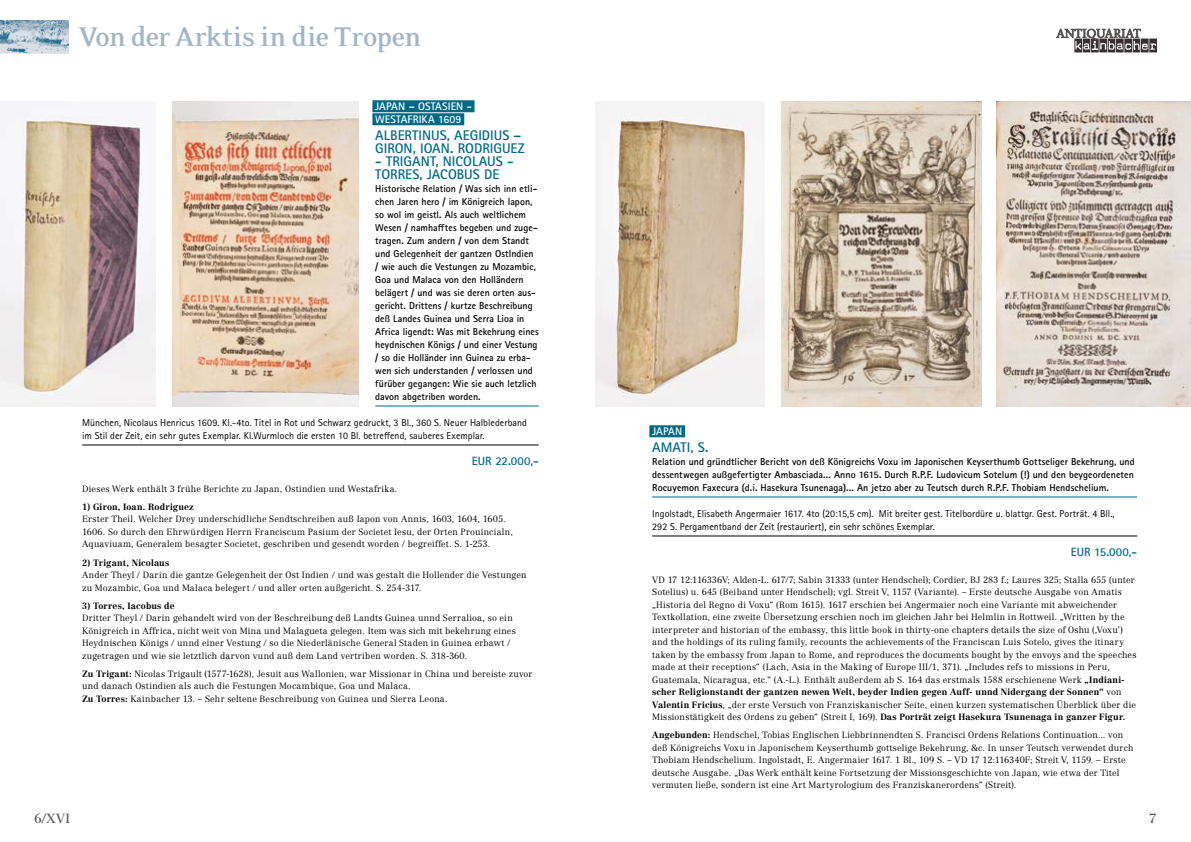
<style>
.page{position:relative;width:1191px;height:842px;background:#fff}
.page>*{position:absolute;margin:0;border:0;box-sizing:border-box;transform-origin:0 0}
.t1{font:700 31px "Eidetic Neo";letter-spacing:-.03em;color:#a3b6c6}
.t2{font:700 14px/13px "Rotis Sans Serif Pro";color:#006a85}
.t3{font:13px "Centennial LT Std";color:#545453}
.t4{font:700 12px "Rotis Sans Serif Pro";color:#006a85}
.t5{font:700 11px/13px "Rotis Sans Serif Pro";letter-spacing:.005em;color:#fff}
.t6{font:700 10px/13px "Rotis Sans Serif Pro";letter-spacing:.005em;color:#000}
.t7{font:10px/13px "Rotis Sans Serif Pro";letter-spacing:.005em;color:#000}
.t8{font:300 9px/12.5px "Centennial LT Std";letter-spacing:.02em;color:#000}
.t9{font:700 9px "Centennial LT Std";letter-spacing:.015em;color:#000}
.s1{font-weight:700}
</style>
<div class="page">
<div style="left:372px;top:100px;width:102px;height:12px;background:#006a85"></div>
<div style="left:372px;top:113px;width:92px;height:12px;background:#006a85"></div>
<hr style="left:375px;top:406px;width:164px;height:1px;background:#006a85">
<hr style="left:82px;top:445px;width:457px;height:1px;background:#000">
<img style="left:0;top:102px;width:156px;height:304px">
<img style="left:173px;top:102px;width:185px;height:304px">
<div style="left:649px;top:425px;width:36px;height:12px;background:#006a85"></div>
<hr style="left:652px;top:497px;width:485px;height:1px;background:#006a85">
<hr style="left:652px;top:536px;width:485px;height:1px;background:#000">
<img style="left:781px;top:102px;width:200px;height:304px">
<img style="left:996px;top:102px;width:195px;height:304px">
<img style="left:595px;top:102px;width:169px;height:304px">
<svg style="left:1056px;top:29px;width:101px;height:23px"></svg>
<img style="left:0;top:20px;width:69px;height:33px">
<h1 class="t1" style="left:79px;top:21px;width:343px">Von der Arktis in die Tropen</h1>
<p class="t5" style="left:375px;top:100px;width:98px">JAPAN – OSTASIEN -<br>WESTAFRIKA 1609</p>
<h2 class="t2" style="left:375px;top:129px;width:151px">ALBERTINUS, AEGIDIUS –<br>GIRON, IOAN. RODRIGUEZ</h2>
<h2 class="t2" style="left:375px;top:155px;width:140px">- TRIGANT, NICOLAUS -<br>TORRES, JACOBUS DE</h2>
<p class="t6" style="left:375px;top:182px;width:165px">Historische Relation / Was sich inn etli&shy;chen Jaren hero / im Königreich Iapon, so wol im geistl. Als auch weltlichem Wesen / namhafftes begeben und zuge&shy;tragen. Zum andern / von dem Standt und Gelegenheit der gantzen OstIndien / wie auch die Vestungen zu Mozambic, Goa und Malaca von den Holländern belägert / und was sie deren orten aus&shy;gericht. Drittens / kurtze Beschreibung deß Landes Guinea und Serra Lioa in Africa ligendt: Was mit Bekehrung eines heydnischen Königs / und einer Vestung / so die Holländer inn Guinea zu erba&shy;wen sich understanden / verlossen und fürüber gegangen: Wie sie auch letzlich davon abgetriben worden.</p>
<p class="t7" style="left:82px;top:416px;width:446px">München, Nicolaus Henricus 1609. Kl.-4to. Titel in Rot und Schwarz gedruckt, 3 Bl., 360 S. Neuer Halblederband im Stil der Zeit, ein sehr gutes Exemplar. Kl.Wurmloch die ersten 10 Bl. betreffend, sauberes Exemplar.</p>
<h3 class="t4" style="left:472px;top:453px;width:68px">EUR 22.000,-</h3>
<p class="t8" style="left:82px;top:482px;width:317px">Dieses Werk enthält 3 frühe Berichte zu Japan, Ostindien und Westafrika.</p>
<p class="t9" style="left:82px;top:501px;width:113px">1) Giron, Ioan. Rodriguez</p>
<p class="t8" style="left:82px;top:513px;width:432px">Erster Theil. Welcher Drey underschidliche Sendtschreiben auß Iapon von Annis, 1603, 1604, 1605.<br>1606. So durch den Ehrwürdigen Herrn Franciscum Pasium der Societet Iesu, der Orten Prouincialn,<br>Aquaviuam, Generalem besagter Societet, geschriben und gesendt worden / begreiffet. S. 1-253.</p>
<p class="t9" style="left:82px;top:557px;width:89px">2) Trigant, Nicolaus</p>
<p class="t8" style="left:82px;top:569px;width:446px">Ander Theyl / Darin die gantze Gelegenheit der Ost Indien / und was gestalt die Hollender die Vestungen zu Mozambic, Goa und Malaca belegert / und aller orten außgericht. S. 254-317.</p>
<p class="t9" style="left:82px;top:600px;width:94px">3) Torres, Iacobus de</p>
<p class="t8" style="left:82px;top:612px;width:435px">Dritter Theyl / Darin gehandelt wird von der Beschreibung deß Landts Guinea unnd Serralioa, so ein Königreich in Affrica, nicht weit von Mina und Malagueta gelegen. Item was sich mit bekehrung eines Heydnischen Königs / unnd einer Vestung / so die Niederlänische General Staden in Guinea erbawt / zugetragen und wie sie letztlich darvon vund auß dem Land vertriben worden. S. 318-360.</p>
<p class="t8" style="left:82px;top:667px;width:452px"><span class="s1">Zu Trigant:</span> Nicolas Trigault (1577-1628), Jesuit aus Wallonien, war Missionar in China und bereiste zuvor und danach Ostindien als auch die Festungen Mocambique, Goa und Malaca.<br><span class="s1">Zu Torres:</span> Kainbacher 13. – Sehr seltene Beschreibung von Guinea und Sierra Leona.</p>
<p class="t5" style="left:652px;top:425px;width:32px">JAPAN</p>
<h2 class="t2" style="left:652px;top:441px;width:58px">AMATI, S.</h2>
<p class="t6" style="left:652px;top:455px;width:484px;text-align:justify">Relation und gründtlicher Bericht von deß Königreichs Voxu im Japonischen Keyserthumb Gottseliger Bekehrung, und dessentwegen außgefertigter Ambasciada... Anno 1615. Durch R.P.F. Ludovicum Sotelum (!) und den beygeordeneten Rocuyemon Faxecura (d.i. Hasekura Tsunenaga)... An jetzo aber zu Teutsch durch R.P.F. Thobiam Hendschelium.</p>
<p class="t7" style="left:652px;top:507px;width:464px">Ingolstadt, Elisabeth Angermaier 1617. 4to (20:15,5 cm). Mit breiter gest. Titelbordüre u. blattgr. Gest. Porträt. 4 Bll.,<br>292 S. Pergamentband der Zeit (restauriert), ein sehr schönes Exemplar.</p>
<h3 class="t4" style="left:1070px;top:544px;width:68px">EUR 15.000,-</h3>
<p class="t8" style="left:652px;top:573px;width:486px">VD 17 12:116336V; Alden-L. 617/7; Sabin 31333 (unter Hendschel); Cordier, BJ 283 f.; Laures 325; Stalla 655 (unter Sotelius) u. 645 (Beiband unter Hendschel); vgl. Streit V, 1157 (Variante). – Erste deutsche Ausgabe von Amatis „Historia del Regno di Voxu“ (Rom 1615). 1617 erschien bei Angermaier noch eine Variante mit abweichender Textkollation, eine zweite Übersetzung erschien noch im gleichen Jahr bei Helmlin in Rottweil. „Written by the interpreter and historian of the embassy, this little book in thirty-one chapters details the size of Oshu (‚Voxu’) and the holdings of its ruling family, recounts the achievements of the Franciscan Luis Sotelo, gives the itinary taken by the embassy from Japan to Rome, and reproduces the documents bought by the envoys and the speeches made at their receptions“ (Lach, Asia in the Making of Europe III/1, 371). „Includes refs to missions in Peru, Guatemala, Nicaragua, etc.“ (A.-L.). Enthält außerdem ab S. 164 das erstmals 1588 erschienene Werk <span class="s1">„Indiani&shy;scher Religionstandt der gantzen newen Welt, beyder Indien gegen Auff- unnd Nidergang der Sonnen“</span> von <span class="s1">Valentin Fricius</span>, „der erste Versuch von Franziskanischer Seite, einen kurzen systematischen Überblick über die Missionstätigkeit des Ordens zu geben“ (Streit I, 169). <span class="s1">Das Porträt zeigt Hasekura Tsunenaga in ganzer Figur.</span></p>
<p class="t8" style="left:652px;top:729px;width:483px"><span class="s1">Angebunden:</span> Hendschel, Tobias Englischen Liebbrinnendten S. Francisci Ordens Relations Continuation... von deß Königreichs Voxu in Japonischem Keyserthumb gottselige Bekehrung, &amp;c. In unser Teutsch verwendet durch Thobiam Hendschelium. Ingolstadt, E. Angermaier 1617. 1 Bl., 109 S. – VD 17 12:116340F; Streit V, 1159. – Erste deutsche Ausgabe. „Das Werk enthält keine Fortsetzung der Missionsgeschichte von Japan, wie etwa der Titel vermuten ließe, sondern ist eine Art Martyrologium des Franziskanerordens“ (Streit).</p>
<h3 class="t3" style="left:34px;top:811px;width:38px">6/XVI</h3>
<h3 class="t3" style="left:1149px;top:811px;width:9px">7</h3>
</div>
